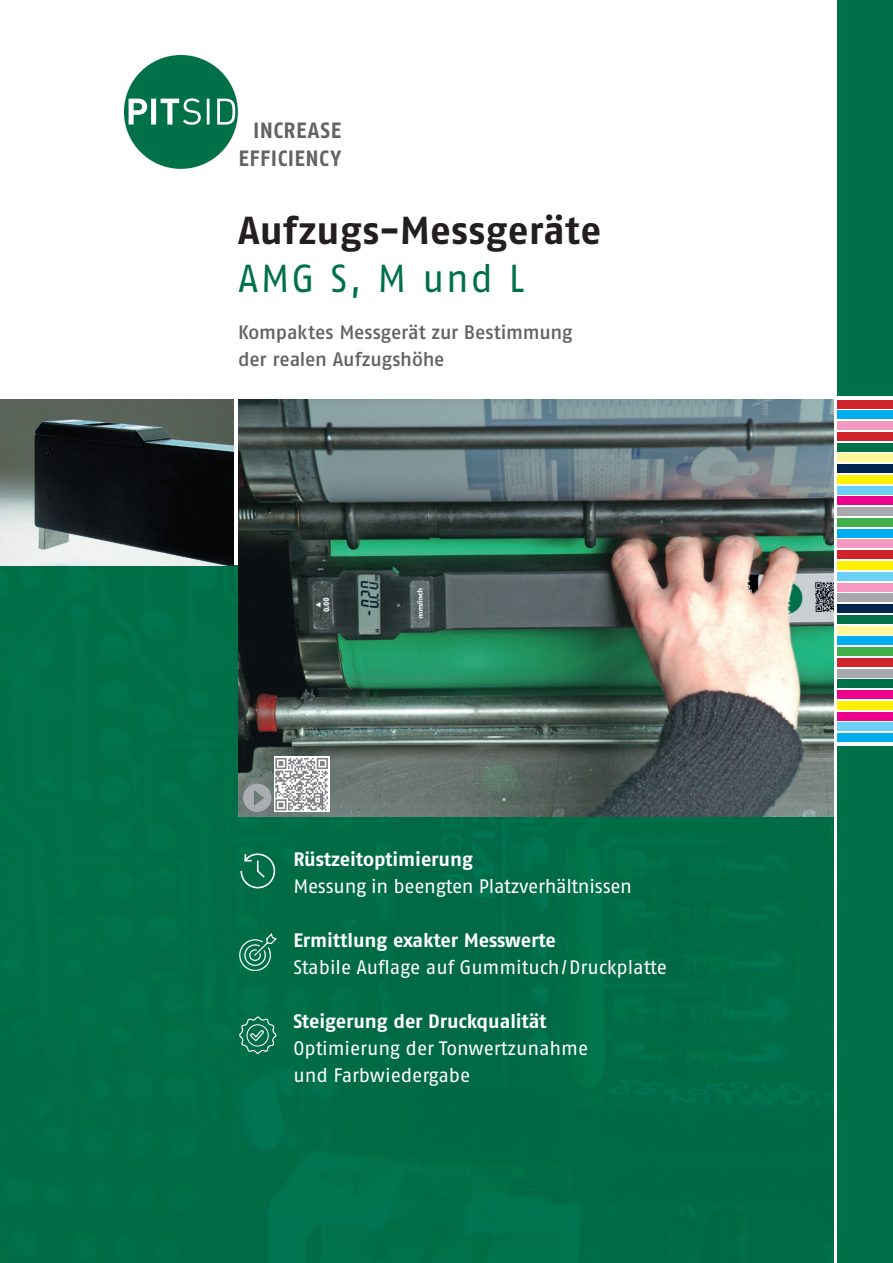
<style>
.page{position:relative;width:893px;height:1263px;background:#fff}
.page>*{position:absolute;margin:0;border:0;box-sizing:border-box;transform-origin:0 0}
.t1{font:700 39px "Fago Pro";letter-spacing:.005em;color:#231f20}
.t2{font:39px "Fago Pro";letter-spacing:.045em;color:#007049;scale:.96 1}
.t3{font:700 22.05px/28.5px "Fago Pro";letter-spacing:.025em;color:#636366;text-align:right;scale:.95 1}
.t4{font:19.5px/27px "Fago Pro";letter-spacing:-.01em;color:#fff}
.t5{font:700 19.5px "Fago Pro";letter-spacing:-.01em;color:#fff}
.t6{font:500 19.5px/27px "Fago Pro";letter-spacing:-.01em;color:#636366}
</style>
<div class="page">
<div style="left:0;top:566px;width:833px;height:697px;background:#006c46"></div>
<div style="left:838px;top:746px;width:55px;height:517px;background:#007049"></div>
<div style="left:838px;top:0;width:55px;height:395px;background:#007049"></div>
<div style="left:838px;top:733px;width:55px;height:9px;background:#00aeef"></div>
<div style="left:838px;top:723px;width:55px;height:8px;background:#6bcff6"></div>
<div style="left:838px;top:712px;width:55px;height:8px;background:#ed028c"></div>
<div style="left:838px;top:701px;width:55px;height:9px;background:#fff101"></div>
<div style="left:838px;top:690px;width:55px;height:9px;background:#ed028c"></div>
<div style="left:838px;top:680px;width:55px;height:8px;background:#007049"></div>
<div style="left:838px;top:669px;width:55px;height:8px;background:#a8a9ad"></div>
<div style="left:838px;top:658px;width:55px;height:9px;background:#d1232a"></div>
<div style="left:838px;top:647px;width:55px;height:9px;background:#40ae49"></div>
<div style="left:838px;top:636px;width:55px;height:9px;background:#00aeef"></div>
<div style="left:838px;top:626px;width:55px;height:8px;background:#fff79a"></div>
<div style="left:838px;top:615px;width:55px;height:9px;background:#007049"></div>
<div style="left:838px;top:604px;width:55px;height:9px;background:#00254c"></div>
<div style="left:838px;top:593px;width:55px;height:9px;background:#a8a9ad"></div>
<div style="left:838px;top:583px;width:55px;height:8px;background:#f499c2"></div>
<div style="left:838px;top:572px;width:55px;height:9px;background:#6bcff6"></div>
<div style="left:838px;top:561px;width:55px;height:9px;background:#fff101"></div>
<div style="left:838px;top:550px;width:55px;height:9px;background:#d1232a"></div>
<div style="left:838px;top:540px;width:55px;height:8px;background:#f499c2"></div>
<div style="left:838px;top:529px;width:55px;height:8px;background:#00aeef"></div>
<div style="left:838px;top:518px;width:55px;height:9px;background:#40ae49"></div>
<div style="left:838px;top:507px;width:55px;height:9px;background:#a8a9ad"></div>
<div style="left:838px;top:497px;width:55px;height:8px;background:#ed028c"></div>
<div style="left:838px;top:486px;width:55px;height:8px;background:#6bcff6"></div>
<div style="left:838px;top:475px;width:55px;height:9px;background:#fff101"></div>
<div style="left:838px;top:464px;width:55px;height:9px;background:#00254c"></div>
<div style="left:838px;top:454px;width:55px;height:8px;background:#fff79a"></div>
<div style="left:838px;top:443px;width:55px;height:8px;background:#007049"></div>
<div style="left:838px;top:432px;width:55px;height:9px;background:#d1232a"></div>
<div style="left:838px;top:421px;width:55px;height:9px;background:#f499c2"></div>
<div style="left:838px;top:410px;width:55px;height:9px;background:#00aeef"></div>
<div style="left:838px;top:400px;width:55px;height:8px;background:#d1232a"></div>
<img style="left:0;top:400px;width:234px;height:166px">
<img style="left:238px;top:400px;width:595px;height:416px">
<svg style="left:240px;top:853px;width:35px;height:35px"></svg>
<svg style="left:239px;top:933px;width:37px;height:38px"></svg>
<svg style="left:239px;top:1016px;width:37px;height:38px"></svg>
<div style="left:124px;top:55px;width:114px;height:114px;background:#007049;border-radius:50%"></div>
<svg style="left:129px;top:98px;width:106px;height:27px"></svg>
<div style="left:274px;top:756px;width:56px;height:56px;background:#fff"></div>
<svg style="left:243px;top:758px;width:85px;height:54px"></svg>
<p class="t3" style="left:238px;top:116px;width:110px">INCREASE<br>EFFICIENCY</p>
<h1 class="t1" style="left:238px;top:207px;width:365px">Aufzugs-Messgeräte</h1>
<h1 class="t2" style="left:238px;top:255px;width:300px">AMG S, M und L</h1>
<p class="t6" style="left:238px;top:318px;width:336px">Kompaktes Messgerät zur Bestimmung der realen Aufzugshöhe</p>
<p class="t5" style="left:293px;top:847px;width:181px">Rüstzeitoptimierung</p>
<p class="t4" style="left:293px;top:873px;width:340px">Messung in beengten Platzverhältnissen</p>
<p class="t5" style="left:293px;top:928px;width:264px">Ermittlung exakter Messwerte</p>
<p class="t4" style="left:293px;top:954px;width:375px">Stabile Auflage auf Gummituch / Druckplatte</p>
<p class="t5" style="left:293px;top:1009px;width:255px">Steigerung der Druckqualität</p>
<p class="t4" style="left:293px;top:1035px;width:296px">Optimierung der Tonwertzunahme und Farbwiedergabe</p>
</div>
